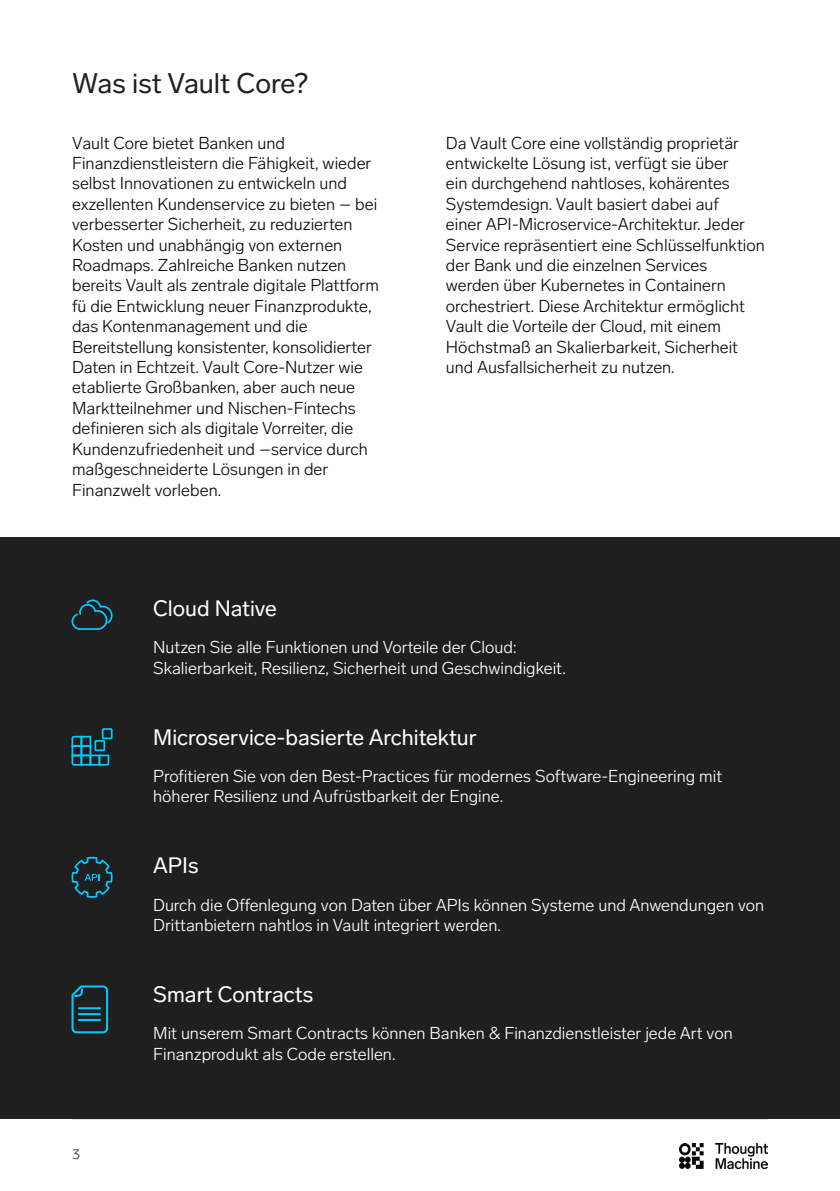
<style>
.page{position:relative;width:840px;height:1191px;background:#fff}
.page>*{position:absolute;margin:0;border:0;box-sizing:border-box;transform-origin:0 0}
.Heading_1{font:28px "Lab Grotesque";color:#231f20}
.Heading_2{font:22px "Lab Grotesque";color:#fff}
.Body_Text{font:300 17px/20.4px "Lab Grotesque";color:#0d0d0d}
.Body_Text-2{font:300 17px/20.4px "Lab Grotesque";color:#fff}
.t1{font:300 14.2px "Lab Grotesque";color:#312f30}
</style>
<div class="page">
<img style="left:679px;top:1143px;width:88px;height:25px">
<div style="left:0;top:538px;width:839px;height:581px;background:#1f1f1f"></div>
<svg style="left:71px;top:599px;width:41px;height:31px"></svg>
<svg style="left:71px;top:856px;width:41px;height:42px"></svg>
<svg style="left:71px;top:985px;width:37px;height:48px"></svg>
<hr style="left:78px;top:1007px;width:23px;height:2px;background:#00caff">
<svg style="left:71px;top:728px;width:41px;height:37px"></svg>
<p class="Heading_1" style="left:72px;top:67px;width:237px">Was ist Vault Core?</p>
<p class="Body_Text" style="left:72px;top:133px;width:308px">Vault Core bietet Banken und Finanzdienstleistern die Fähigkeit, wieder selbst Innovationen zu entwickeln und exzellenten Kundenservice zu bieten – bei verbesserter Sicherheit, zu reduzierten Kosten und unabhängig von externen Roadmaps. Zahlreiche Banken nutzen bereits Vault als zentrale digitale Plattform fü die Entwicklung neuer Finanzprodukte, das Kontenmanagement und die Bereitstellung konsistenter, konsolidierter Daten in Echtzeit. Vault Core-Nutzer wie etablierte Großbanken, aber auch neue Marktteilnehmer und Nischen-Fintechs definieren sich als digitale Vorreiter, die Kundenzufriedenheit und –service durch maßgeschneiderte Lösungen in der Finanzwelt vorleben.</p>
<p class="Body_Text" style="left:445px;top:133px;width:320px">Da Vault Core eine vollständig proprietär entwickelte Lösung ist, verfügt sie ü ber<br>ein durchgehend nahtloses, kohärentes Systemdesign. Vault basiert dabei auf<br>einer API-Microservice-Architektur. Jeder Service repräsentiert eine Schlüsselfunktion der Bank und die einzelnen Services werden ü ber Kubernetes in Containern orchestriert. Diese Architektur ermöglicht Vault die Vorteile der Cloud, mit einem Höchstmaß an Skalierbarkeit, Sicherheit und Ausfallsicherheit zu nutzen.</p>
<p class="Heading_2" style="left:153px;top:595px;width:125px">Cloud Native</p>
<p class="Body_Text-2" style="left:153px;top:637px;width:414px">Nutzen Sie alle Funktionen und Vorteile der Cloud:<br>Skalierbarkeit, Resilienz, Sicherheit und Geschwindigkeit.</p>
<p class="Heading_2" style="left:153px;top:724px;width:324px">Microservice-basierte Architektur</p>
<p class="Body_Text-2" style="left:153px;top:766px;width:570px">Profitieren Sie von den Best-Practices für modernes Software-Engineering mit höherer Resilienz und Aufrüstbarkeit der Engine.</p>
<p class="Heading_2" style="left:153px;top:852px;width:47px">APIs</p>
<p class="Body_Text-2" style="left:153px;top:894px;width:612px">Durch die Offenlegung von Daten über APIs können Systeme und Anwendungen von<br>Drittanbietern nahtlos in Vault integriert werden.</p>
<p class="t1" style="left:72px;top:1146px;width:10px">3</p>
<p class="Heading_2" style="left:153px;top:981px;width:161px">Smart Contracts</p>
<p class="Body_Text-2" style="left:153px;top:1023px;width:580px">Mit unserem Smart Contracts können Banken &amp; Finanzdienstleister jede Art von<br>Finanzprodukt als Code erstellen.</p>
</div>
